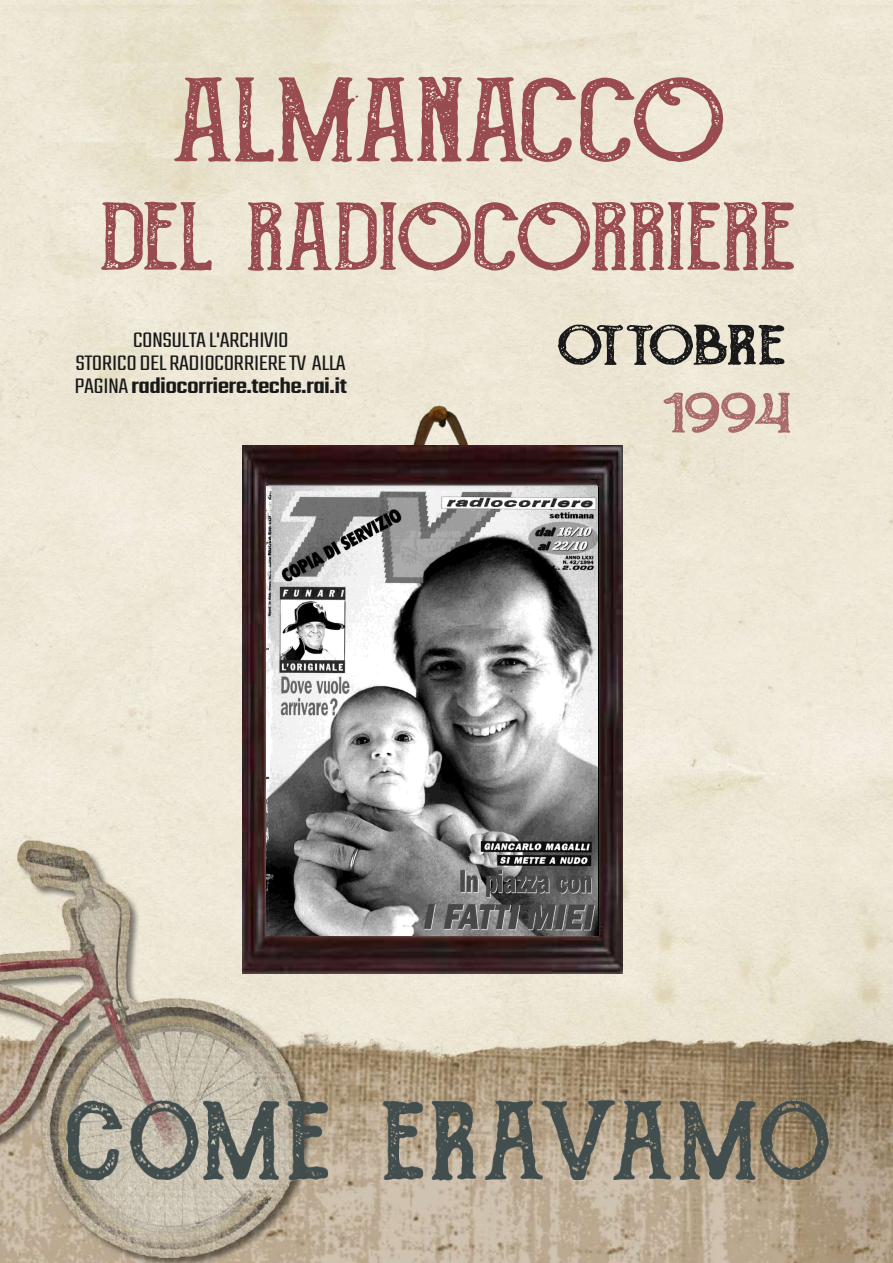
<style>
.page{position:relative;width:893px;height:1263px;background:#fff}
.page>*{position:absolute;margin:0;border:0;box-sizing:border-box;transform-origin:0 0}
.t1{font:111.75px "The Goldsmith Vintage";color:#984c50;scale:1.25 1}
.t2{font:90.6px "The Goldsmith Vintage";color:#984c50;scale:1.25 1}
.t3{font:72px "The Goldsmith Vintage";color:#191919;scale:1.25 1}
.t4{font:72px "The Goldsmith Vintage";color:#984c50;scale:1.25 1}
.t5{font:300 23.25px/23.2px "Teko";letter-spacing:-.02em;color:#191919;text-align:center;scale:1.25 1}
.s1{font-weight:500}
</style>
<div class="page">
<img style="left:0;top:0;width:893px;height:1263px">
<img style="left:398px;top:399px;width:77px;height:47px">
<img style="left:55px;top:1066px;width:838px;height:129px">
<img style="left:242px;top:446px;width:381px;height:528px">
<img style="left:267px;top:487px;width:330px;height:448px">
<h1 class="t1" style="left:172px;top:77px;width:442px">ALMANACCO</h1>
<h2 class="t2" style="left:99px;top:201px;width:558px">DEL RADIOCORRIERE</h2>
<p class="t5" style="left:75px;top:329px;width:219px">CONSULTA L'ARCHIVIO<br>STORICO DEL RADIOCORRIERE TV ALLA<br>PAGINA <span class="s1">radiocorriere.teche.rai.it</span></p>
<h3 class="t3" style="left:558px;top:310px;width:184px">ottobre</h3>
<h3 class="t4" style="left:664px;top:378px;width:104px">1994</h3>
</div>
